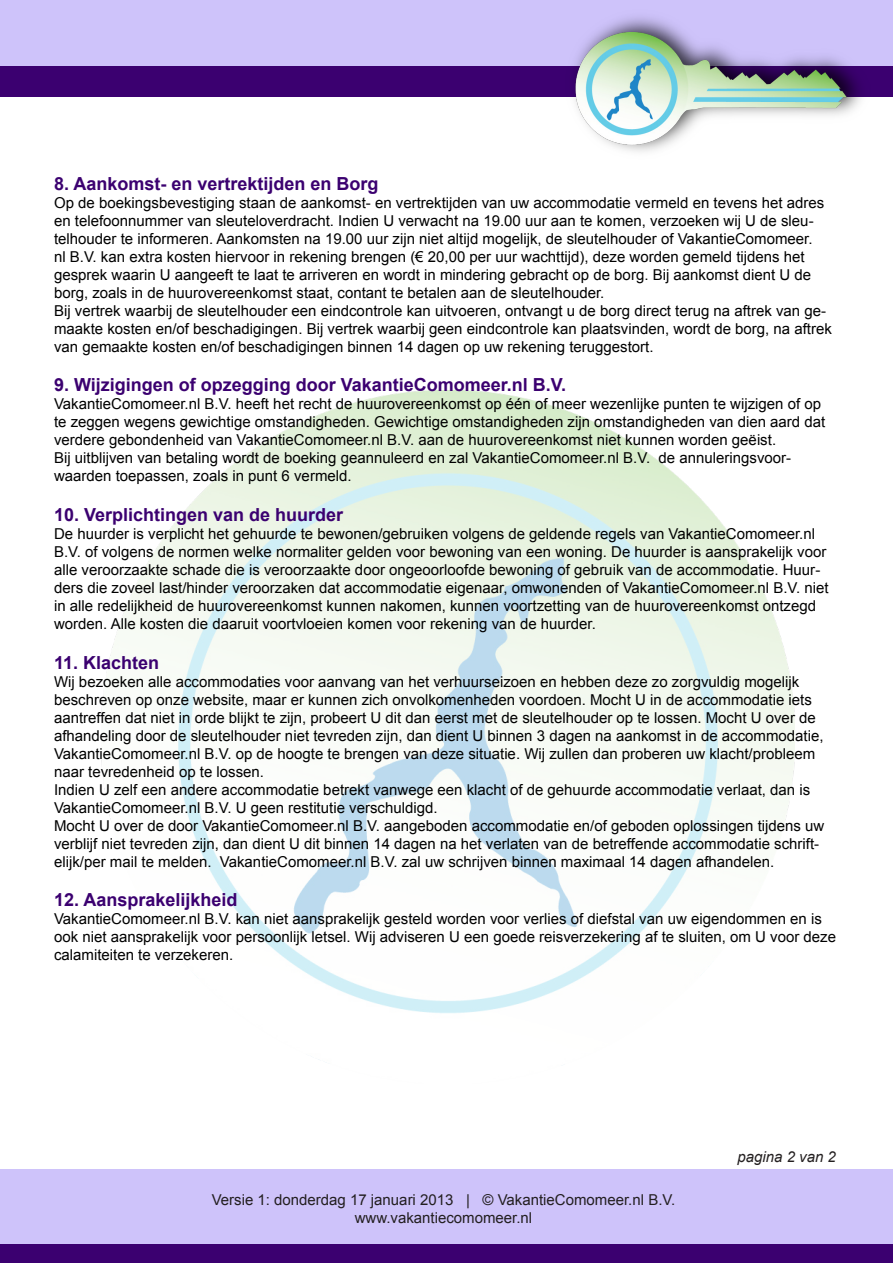
<style>
.page{position:relative;width:893px;height:1263px;background:#fff}
.page>*{position:absolute;margin:0;border:0;box-sizing:border-box;transform-origin:0 0}
.t1{font:700 18px "Arial";color:#3b0070}
.t2{font:15px/18px "Arial";color:#000}
.t3{font:15px "Arial";color:#231f20}
.t4{font:italic 15px "Arial";color:#231f20}
</style>
<div class="page">
<img style="left:101px;top:390px;width:694px;height:670px">
<div style="left:0;top:1242px;width:893px;height:21px;background:#3b0070"></div>
<div style="left:0;top:1168px;width:893px;height:75px;background:#cec3fa"></div>
<div style="left:0;top:64px;width:893px;height:33px;background:#3b0070"></div>
<div style="left:0;top:0;width:893px;height:65px;background:#cec3fa"></div>
<img style="left:563px;top:17px;width:315px;height:135px">
<p class="t1" style="left:54px;top:172px;width:326px">8. Aankomst- en vertrektijden en Borg</p>
<p class="t2" style="left:54px;top:194px;width:772px">Op de boekingsbevestiging staan de aankomst- en vertrektijden van uw accommodatie vermeld en tevens het adres en telefoonnummer van sleuteloverdracht. Indien U verwacht na 19.00 uur aan te komen, verzoeken wij U de sleu&shy;telhouder te informeren. Aankomsten na 19.00 uur zijn niet altijd mogelijk, de sleutelhouder of VakantieComomeer. nl B.V. kan extra kosten hiervoor in rekening brengen (€ 20,00 per uur wachttijd), deze worden gemeld tijdens het gesprek waarin U aangeeft te laat te arriveren en wordt in mindering gebracht op de borg. Bij aankomst dient U de borg, zoals in de huurovereenkomst staat, contant te betalen aan de sleutelhouder.</p>
<p class="t2" style="left:54px;top:302px;width:779px">Bij vertrek waarbij de sleutelhouder een eindcontrole kan uitvoeren, ontvangt u de borg direct terug na aftrek van ge&shy;maakte kosten en/of beschadigingen. Bij vertrek waarbij geen eindcontrole kan plaatsvinden, wordt de borg, na aftrek van gemaakte kosten en/of beschadigingen binnen 14 dagen op uw rekening teruggestort.</p>
<p class="t1" style="left:54px;top:373px;width:514px">9. Wijzigingen of opzegging door VakantieComomeer.nl B.V.</p>
<p class="t2" style="left:54px;top:395px;width:773px">VakantieComomeer.nl B.V. heeft het recht de huurovereenkomst op één of meer wezenlijke punten te wijzigen of op te zeggen wegens gewichtige omstandigheden. Gewichtige omstandigheden zijn omstandigheden van dien aard dat verdere gebondenheid van VakantieComomeer.nl B.V. aan de huurovereenkomst niet kunnen worden geëist.</p>
<p class="t2" style="left:54px;top:449px;width:739px">Bij uitblijven van betaling wordt de boeking geannuleerd en zal VakantieComomeer.nl B.V. de annuleringsvoor&shy;waarden toepassen, zoals in punt 6 vermeld.</p>
<p class="t1" style="left:54px;top:503px;width:291px">10. Verplichtingen van de huurder</p>
<p class="t2" style="left:54px;top:525px;width:776px">De huurder is verplicht het gehuurde te bewonen/gebruiken volgens de geldende regels van VakantieComomeer.nl B.V. of volgens de normen welke normaliter gelden voor bewoning van een woning. De huurder is aansprakelijk voor alle veroorzaakte schade die is veroorzaakte door ongeoorloofde bewoning of gebruik van de accommodatie. Huur&shy;ders die zoveel last/hinder veroorzaken dat accommodatie eigenaar, omwonenden of VakantieComomeer.nl B.V. niet in alle redelijkheid de huurovereenkomst kunnen nakomen, kunnen voortzetting van de huurovereenkomst ontzegd worden. Alle kosten die daaruit voortvloeien komen voor rekening van de huurder.</p>
<p class="t1" style="left:54px;top:650px;width:107px">11. Klachten</p>
<p class="t2" style="left:54px;top:672px;width:771px">Wij bezoeken alle accommodaties voor aanvang van het verhuurseizoen en hebben deze zo zorgvuldig mogelijk beschreven op onze website, maar er kunnen zich onvolkomenheden voordoen. Mocht U in de accommodatie iets aantreffen dat niet in orde blijkt te zijn, probeert U dit dan eerst met de sleutelhouder op te lossen. Mocht U over de afhandeling door de sleutelhouder niet tevreden zijn, dan dient U binnen 3 dagen na aankomst in de accommodatie, VakantieComomeer.nl B.V. op de hoogte te brengen van deze situatie. Wij zullen dan proberen uw klacht/probleem naar tevredenheid op te lossen.</p>
<p class="t2" style="left:54px;top:780px;width:758px">Indien U zelf een andere accommodatie betrekt vanwege een klacht of de gehuurde accommodatie verlaat, dan is<br>VakantieComomeer.nl B.V. U geen restitutie verschuldigd.</p>
<p class="t2" style="left:54px;top:816px;width:772px">Mocht U over de door VakantieComomeer.nl B.V. aangeboden accommodatie en/of geboden oplossingen tijdens uw verblijf niet tevreden zijn, dan dient U dit binnen 14 dagen na het verlaten van de betreffende accommodatie schrift&shy;elijk/per mail te melden. VakantieComomeer.nl B.V. zal uw schrijven binnen maximaal 14 dagen afhandelen.</p>
<p class="t1" style="left:54px;top:888px;width:185px">12. Aansprakelijkheid</p>
<p class="t2" style="left:54px;top:910px;width:783px">VakantieComomeer.nl B.V. kan niet aansprakelijk gesteld worden voor verlies of diefstal van uw eigendommen en is ook niet aansprakelijk voor persoonlijk letsel. Wij adviseren U een goede reisverzekering af te sluiten, om U voor deze calamiteiten te verzekeren.</p>
<p class="t3" style="left:212px;top:1190px;width:465px">Versie 1: donderdag 17 januari 2013 | © VakantieComomeer.nl B.V.</p>
<p class="t3" style="left:355px;top:1208px;width:179px">www.vakantiecomomeer.nl</p>
<p class="t4" style="left:737px;top:1146px;width:100px">pagina 2 van 2</p>
</div>
